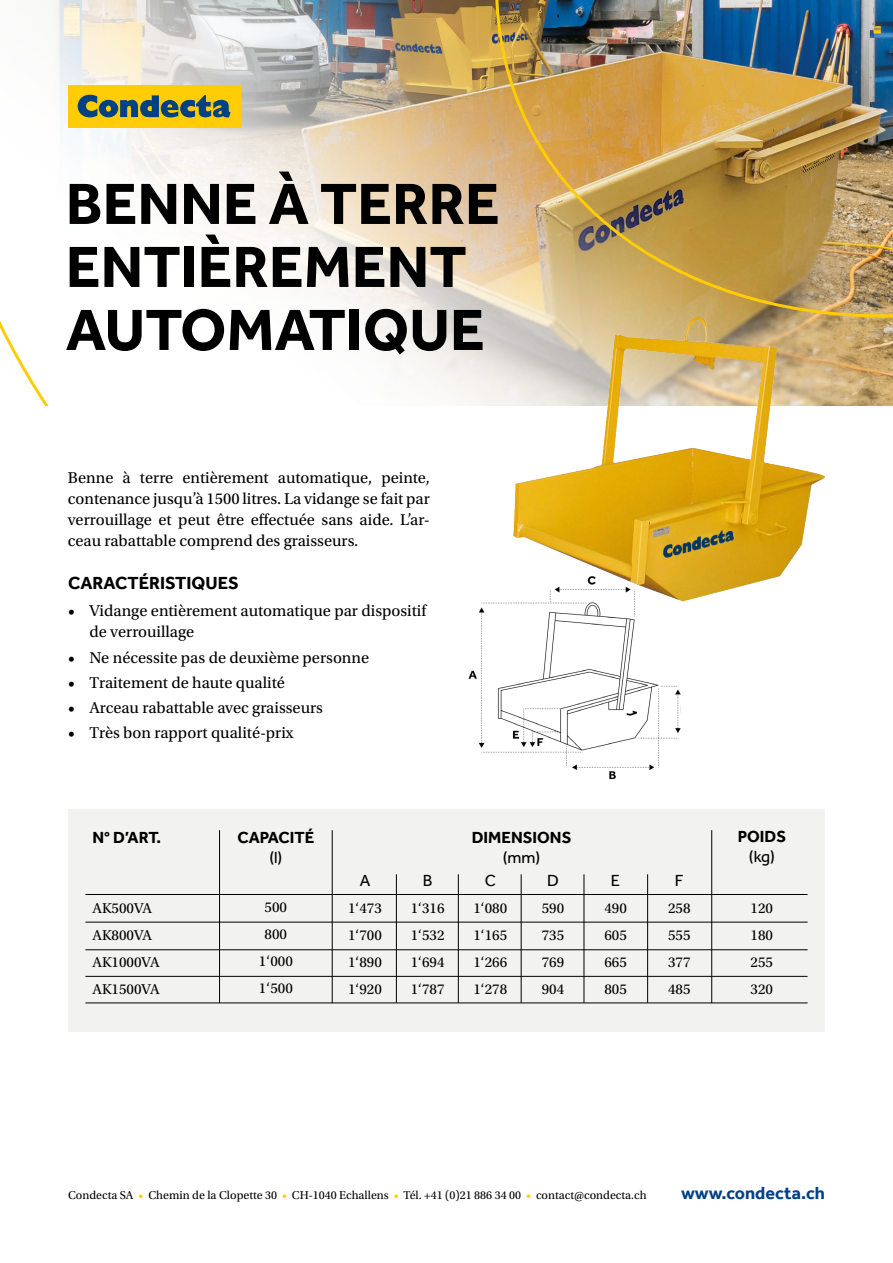
<style>
.page{position:relative;width:893px;height:1263px;background:#fff}
.page>*{position:absolute;margin:0;border:0;box-sizing:border-box;transform-origin:0 0}
.t1{font:700 60px/63px "Effra";color:#000}
.t2{font:700 18px "Effra";color:#000}
.t3{font:700 18px "Effra";color:#004085}
.t4{font:16.5px/21px "Utopia Std";color:#000;text-align:justify}
.t5{font:700 16.5px "Effra";color:#000}
.t6{font:16.5px "Effra";color:#000}
.t7{font:15px/27px "Utopia Std";color:#000;text-align:justify}
.t8{font:12px "Utopia Std";color:#000}
.s1{color:#ffcc05}
</style>
<div class="page">
<img style="left:0;top:0;width:893px;height:406px">
<div style="left:68px;top:85px;width:172px;height:42px;background:#ffcc05"></div>
<svg style="left:78px;top:95px;width:153px;height:22px"></svg>
<img style="left:468px;top:601px;width:212px;height:179px">
<img style="left:513px;top:317px;width:312px;height:284px">
<div style="left:68px;top:809px;width:757px;height:222px;background:#f2f2f1"></div>
<hr style="left:85px;top:922px;width:723px;height:1px;background:#000">
<hr style="left:85px;top:894px;width:723px;height:1px;background:#000">
<hr style="left:219px;top:830px;width:1px;height:173px;background:#000">
<hr style="left:332px;top:830px;width:1px;height:173px;background:#000">
<hr style="left:396px;top:874px;width:1px;height:129px;background:#000">
<hr style="left:458px;top:874px;width:1px;height:129px;background:#000">
<hr style="left:521px;top:874px;width:1px;height:129px;background:#000">
<hr style="left:584px;top:874px;width:1px;height:129px;background:#000">
<hr style="left:647px;top:874px;width:1px;height:129px;background:#000">
<hr style="left:711px;top:830px;width:1px;height:173px;background:#000">
<hr style="left:85px;top:949px;width:723px;height:1px;background:#000">
<hr style="left:85px;top:976px;width:723px;height:1px;background:#000">
<hr style="left:85px;top:1003px;width:723px;height:1px;background:#000">
<h1 class="t1" style="left:66px;top:172px;width:435px">BENNE À TERRE<br>ENTIÈREMENT<br>AUTOMATIQUE</h1>
<p class="t4" style="left:68px;top:468px;width:364px">Benne à terre entièrement automatique, peinte, contenance jusqu’à 1500 litres. La vidange se fait par verrouillage et peut être effectuée sans aide. L’ar&shy;ceau rabattable comprend des graisseurs.</p>
<p class="t2" style="left:68px;top:572px;width:172px">CARACTÉRISTIQUES</p>
<p class="t4" style="left:89px;top:601px;width:338px;text-indent:-21px">• Vidange entièrement automatique par dispositif de verrouillage</p>
<p class="t4" style="left:68px;top:647px;width:303px">• Ne nécessite pas de deuxième personne</p>
<p class="t4" style="left:68px;top:672px;width:218px">• Traitement de haute qualité</p>
<p class="t4" style="left:68px;top:697px;width:256px">• Arceau rabattable avec graisseurs</p>
<p class="t4" style="left:68px;top:723px;width:227px">• Très bon rapport qualité-prix</p>
<p class="t5" style="left:92px;top:827px;width:70px">N° D’ART.</p>
<p class="t7" style="left:92px;top:895px;width:69px;text-align:left">AK500VA<br>AK800VA<br>AK1000VA<br>AK1500VA</p>
<p class="t5" style="left:237px;top:827px;width:78px">CAPACITÉ</p>
<p class="t6" style="left:269px;top:847px;width:15px">(l)</p>
<p class="t7" style="left:259px;top:894px;width:35px;text-align:center">500<br>800<br>1‘000<br>1‘500</p>
<p class="t6" style="left:360px;top:870px;width:12px">A</p>
<p class="t7" style="left:348px;top:895px;width:35px">1‘473<br>1‘700<br>1‘890<br>1‘920</p>
<p class="t6" style="left:423px;top:870px;width:11px">B</p>
<p class="t7" style="left:411px;top:895px;width:35px">1‘316<br>1‘532<br>1‘694<br>1‘787</p>
<p class="t5" style="left:472px;top:828px;width:101px">DIMENSIONS</p>
<p class="t6" style="left:503px;top:847px;width:39px">(mm)</p>
<p class="t6" style="left:485px;top:870px;width:13px">C</p>
<p class="t7" style="left:473px;top:895px;width:35px">1‘080<br>1‘165<br>1‘266<br>1‘278</p>
<p class="t6" style="left:547px;top:870px;width:13px">D</p>
<p class="t7" style="left:542px;top:895px;width:24px">590<br>735<br>769<br>904</p>
<p class="t6" style="left:611px;top:870px;width:11px">E</p>
<p class="t7" style="left:604px;top:895px;width:24px">490<br>605<br>665<br>805</p>
<p class="t6" style="left:675px;top:870px;width:10px">F</p>
<p class="t7" style="left:668px;top:895px;width:24px">258<br>555<br>377<br>485</p>
<p class="t5" style="left:738px;top:826px;width:50px">POIDS</p>
<p class="t6" style="left:749px;top:846px;width:28px">(kg)</p>
<p class="t7" style="left:751px;top:894px;width:24px">120<br>180<br>255<br>320</p>
<p class="t8" style="left:68px;top:1188px;width:580px">Condecta SA <span class="s1">•</span> Chemin de la Clopette 30 <span class="s1">•</span> CH-1040 Echallens <span class="s1">•</span> Tél. +41 (0)21 886 34 00 <span class="s1">•</span> contact@condecta.ch</p>
<p class="t3" style="left:681px;top:1182px;width:145px">www.condecta.ch</p>
</div>
